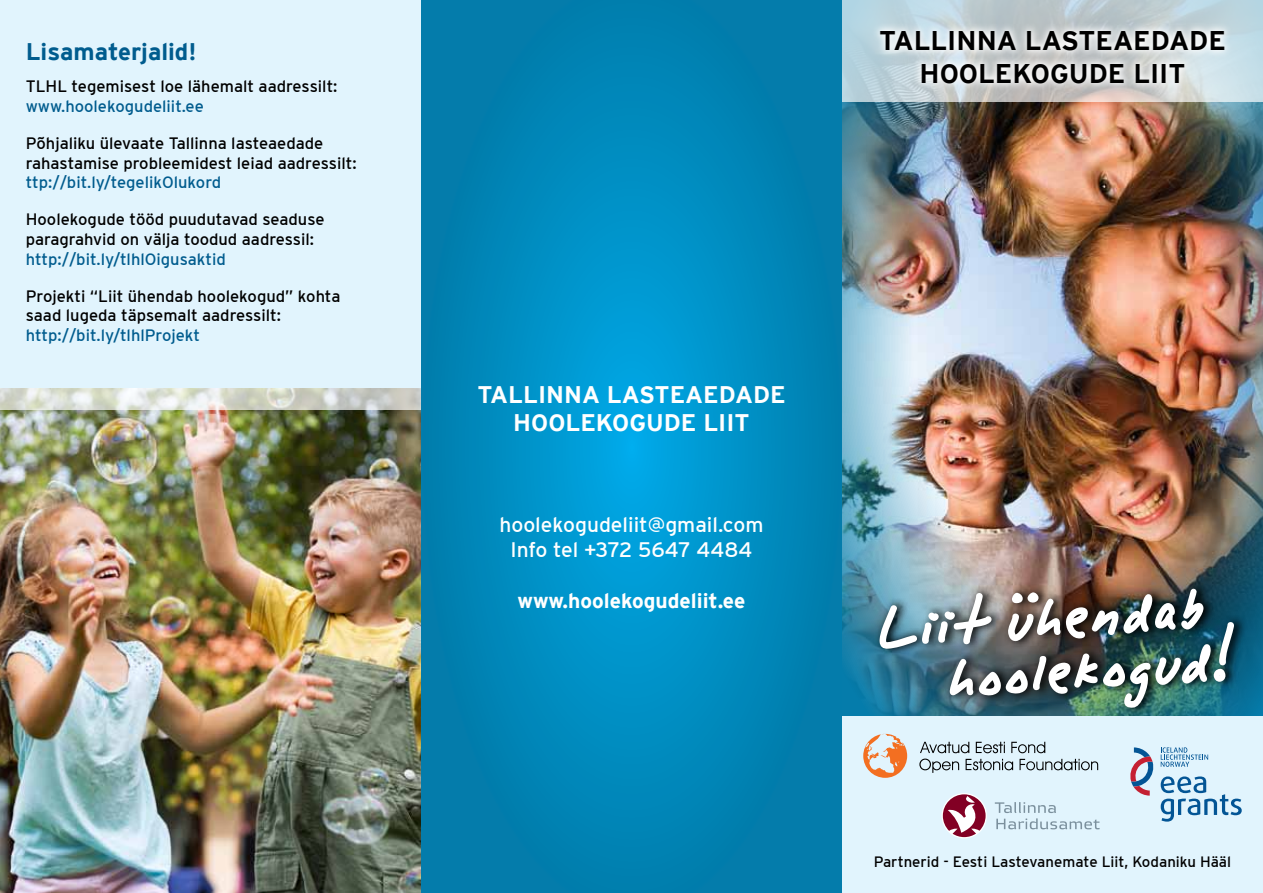
<style>
.page{position:relative;width:1263px;height:893px;background:#e1f4fd}
.page>*{position:absolute;margin:0;border:0;box-sizing:border-box;transform-origin:0 0}
.t1{font:102px "Alpha Mack AOE";color:#fff}
.t2{font:700 27px/32.4px "Interstate";color:#000;text-align:center}
.t3{font:700 24px/28.8px "Interstate";color:#fff;text-align:center}
.t4{font:700 24px "Interstate";color:#005c8e}
.t5{font:21px/25.2px "Interstate";color:#fff;text-align:center}
.t6{font:700 21px "Interstate";color:#fff}
.t7{font:16.5px/19.8px "Interstate";color:#000}
.t8{font:16.5px "Interstate";color:#005c8e}
.t9{font:15px "Interstate";color:#000}
</style>
<div class="page">
<svg style="left:421px;top:0;width:421px;height:893px;background:#08b"></svg>
<img style="left:842px;top:102px;width:421px;height:613px">
<svg style="left:863px;top:734px;width:44px;height:44px"></svg>
<svg style="left:919px;top:742px;width:179px;height:31px"></svg>
<svg style="left:1161px;top:776px;width:81px;height:46px"></svg>
<svg style="left:1161px;top:747px;width:47px;height:20px"></svg>
<svg style="left:1130px;top:747px;width:24px;height:49px"></svg>
<svg style="left:842px;top:0;width:421px;height:102px;background:#bfd0d7"></svg>
<svg style="left:871px;top:22px;width:362px;height:70px"></svg>
<img style="left:875px;top:580px;width:372px;height:136px">
<img style="left:0;top:409px;width:421px;height:484px">
<svg style="left:0;top:388px;width:421px;height:21px;background:#d7dad1"></svg>
<svg style="left:941px;top:793px;width:46px;height:45px"></svg>
<svg style="left:943px;top:794px;width:42px;height:43px;background:#b57085"></svg>
<svg style="left:995px;top:802px;width:105px;height:27px"></svg>
<h3 class="t4" style="left:26px;top:38px;width:172px">Lisamaterjalid!</h3>
<p class="t7" style="left:26px;top:76px;width:313px">TLHL tegemisest loe lähemalt aadressilt:</p>
<p class="t8" style="left:26px;top:97px;width:180px">www.hoolekogudeliit.ee</p>
<p class="t7" style="left:26px;top:133px;width:332px">Põhjaliku ülevaate Tallinna lasteaedade rahastamise probleemidest leiad aadressilt:</p>
<p class="t8" style="left:26px;top:173px;width:197px">ttp://bit.ly/tegelikOlukord</p>
<p class="t7" style="left:26px;top:209px;width:300px">Hoolekogude tööd puudutavad seaduse paragrahvid on välja toodud aadressil:</p>
<p class="t8" style="left:26px;top:250px;width:202px">http://bit.ly/tlhlOigusaktid</p>
<p class="t7" style="left:26px;top:286px;width:316px">Projekti “Liit ühendab hoolekogud” kohta saad lugeda täpsemalt aadressilt:</p>
<p class="t8" style="left:26px;top:326px;width:176px">http://bit.ly/tlhlProjekt</p>
<h2 class="t2" style="left:879px;top:24px;width:348px">TALLINNA LASTEAEDADE<br>HOOLEKOGUDE LIIT</h2>
<h3 class="t3" style="left:477px;top:380px;width:310px">TALLINNA LASTEAEDADE<br>HOOLEKOGUDE LIIT</h3>
<p class="t5" style="left:499px;top:512px;width:266px">hoolekogudeliit@gmail.com<br>Info tel +372 5647 4484</p>
<p class="t6" style="left:517px;top:589px;width:230px">www.hoolekogudeliit.ee</p>
<h1 class="t1" style="left:874px;top:566px;width:329px;rotate:-4deg">Liit ühendab</h1>
<h1 class="t1" style="left:944px;top:615px;width:288px;rotate:-4deg">hoolekogud!</h1>
<p class="t9" style="left:874px;top:853px;width:359px">Partnerid - Eesti Lastevanemate Liit, Kodaniku Hääl</p>
</div>
